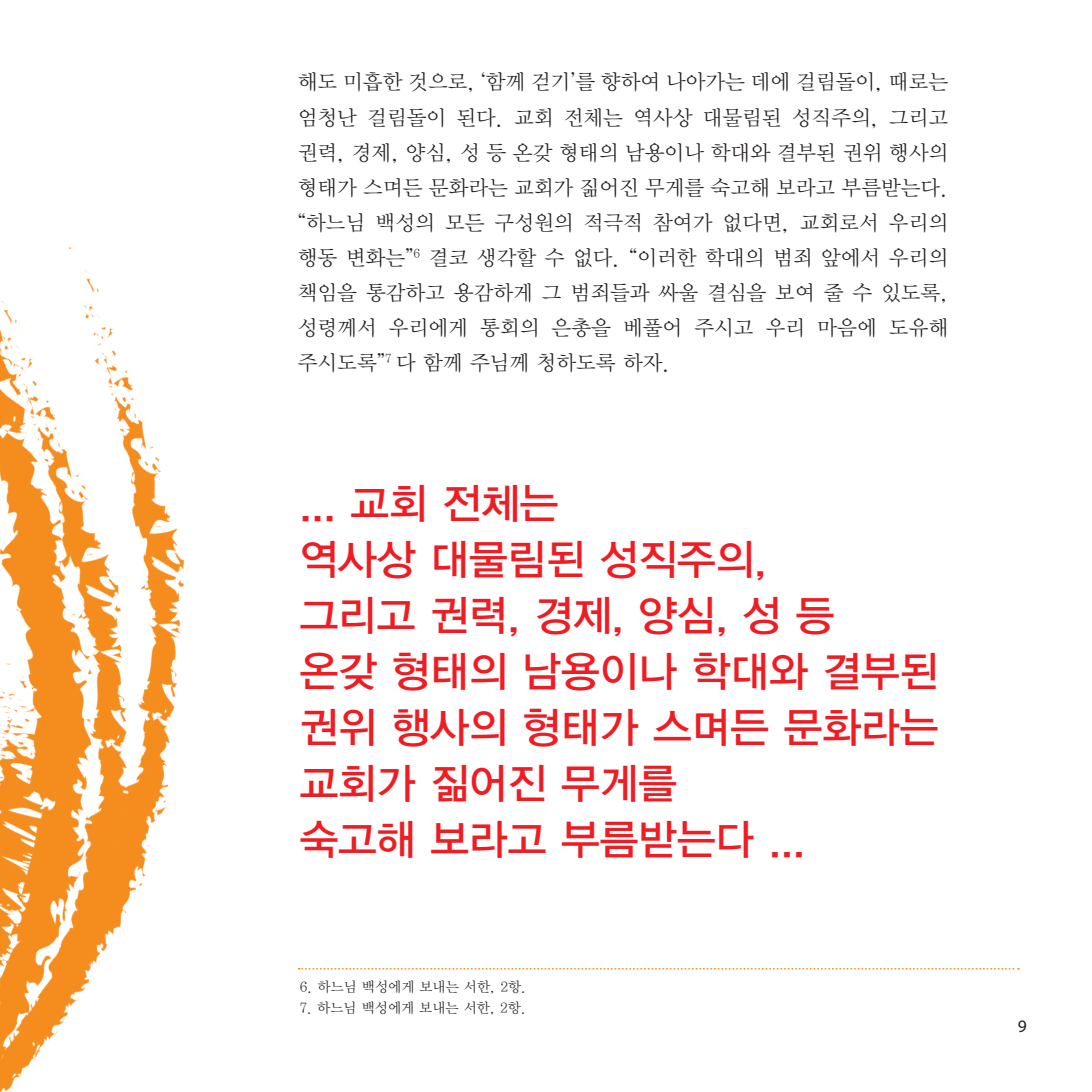
<style>
.page{position:relative;width:1092px;height:1092px;background:#fff}
.page>*{position:absolute;margin:0;border:0;box-sizing:border-box;transform-origin:0 0}
.t1{font:42px/56px "YDVYGO13";color:#ee1d23}
.t2{font:21px/35px "YDVY Mj O12";color:#231f20;text-align:justify}
.t3{font:17.5px "Myriad Pro";color:#231f20}
.t4{font:14px "YDVY Mj O12";color:#231f20}
</style>
<div class="page">
<img style="left:0;top:247px;width:546px;height:844px">
<svg style="left:299px;top:967px;width:719px;height:2px"></svg>
<p class="t2" style="left:298px;top:65px;width:652px">해도 미흡한 것으로, ‘함께 걷기’를 향하여 나아가는 데에 걸림돌이, 때로는 엄청난 걸림돌이 된다. 교회 전체는 역사상 대물림된 성직주의, 그리고 권력, 경제, 양심, 성 등 온갖 형태의 남용이나 학대와 결부된 권위 행사의 형태가 스며든 문화라는 교회가 짊어진 무게를 숙고해 보라고 부름받는다. “하느님 백성의 모든 구성원의 적극적 참여가 없다면, 교회로서 우리의 행동 변화는”<sup>6</sup> 결코 생각할 수 없다. “이러한 학대의 범죄 앞에서 우리의 책임을 통감하고 용감하게 그 범죄들과 싸울 결심을 보여 줄 수 있도록, 성령께서 우리에게 통회의 은총을 베풀어 주시고 우리 마음에 도유해 주시도록”<sup>7</sup> 다 함께 주님께 청하도록 하자.</p>
<h1 class="t1" style="left:299px;top:475px;width:640px">... 교회 전체는<br>역사상 대물림된 성직주의,<br>그리고 권력, 경제, 양심, 성 등<br>온갖 형태의 남용이나 학대와 결부된 권위 행사의 형태가 스며든 문화라는 교회가 짊어진 무게를<br>숙고해 보라고 부름받는다 ...</h1>
<p class="t4" style="left:299px;top:978px;width:228px">6. 하느님 백성에게 보내는 서한, 2항.</p>
<p class="t4" style="left:299px;top:999px;width:228px">7. 하느님 백성에게 보내는 서한, 2항.</p>
<p class="t3" style="left:1017px;top:1015px;width:10px">9</p>
</div>
